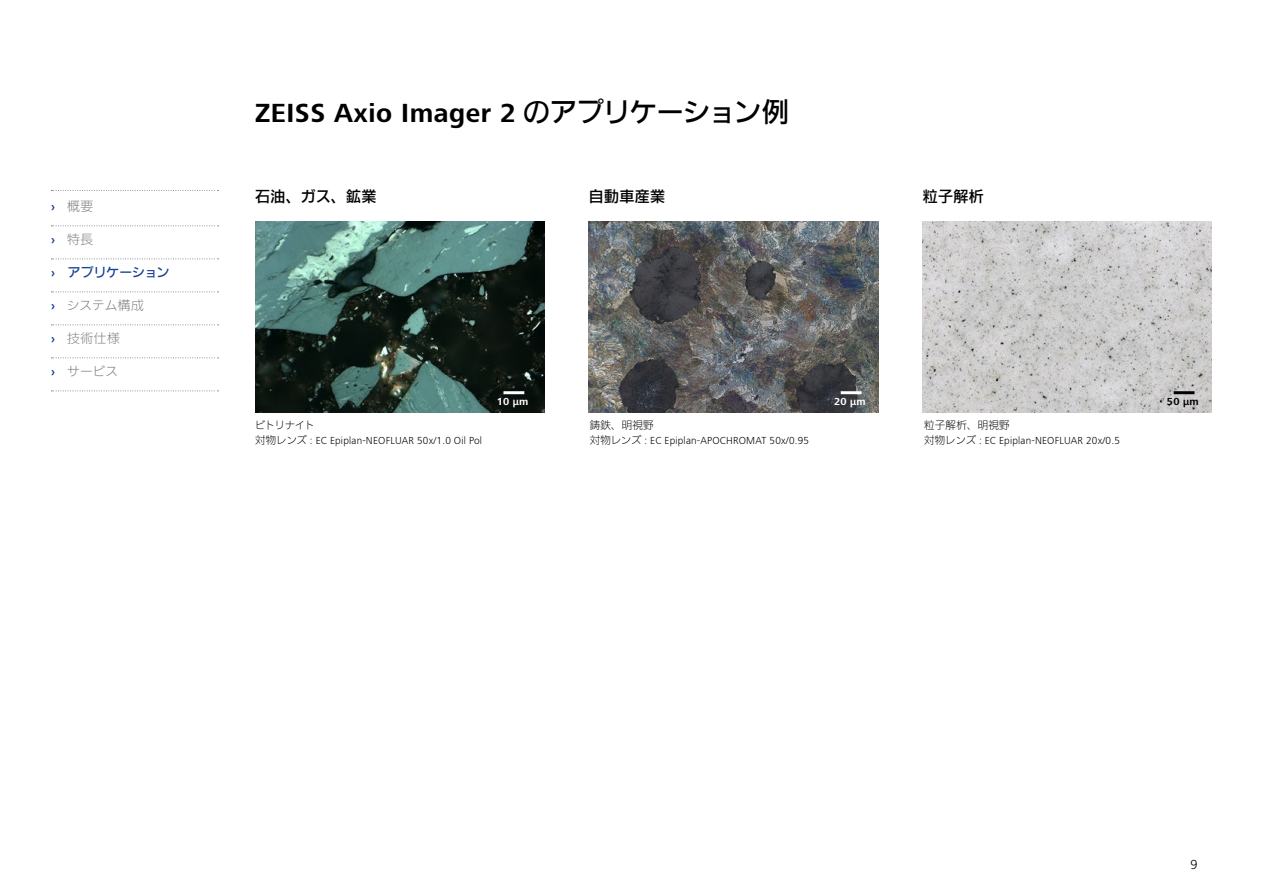
<style>
.page{position:relative;width:1263px;height:893px;background:#fff}
.page>*{position:absolute;margin:0;border:0;box-sizing:border-box;transform-origin:0 0}
.head_18_bd{font:700 27px "ZEISS Frutiger Next W1 G";letter-spacing:.02em;color:#000}
.copy_9_bd{font:500 15px "Iwa N Go Pro";letter-spacing:.02em;color:#000}
.t1{font:300 13.5px "ZEISS Frutiger Next W1 G";color:#000}
.t2{font:300 12.75px "Iwa N Go Pro";letter-spacing:.02em;color:#7c7b7b}
.t3{font:500 12.75px "Iwa N Go Pro";letter-spacing:.005em;color:#164194}
.caption_7_lt_it{font:300 10.5px/15px "ZEISS Frutiger Next W1 G";letter-spacing:.02em;color:#000}
.Link_7_bold{font:700 10.5px "ZEISS Frutiger Next W1 G";letter-spacing:.02em;color:#fff}
.Link_7_bold-2{font:700 10.5px "ZEISS Frutiger Next W1 G";color:#000}
.s1{font-family:"ZEISS Frutiger Next W1 G";font-weight:700;color:#164194}
.s2{font-family:"ZEISS Frutiger Next W1 G";font-weight:700}
.s3{font-family:"Iwa N Go Pro";font-weight:500}
.s4{font-family:"Iwa N Go Pro"}
</style>
<div class="page">
<img style="left:923px;top:221px;width:289px;height:191px">
<img style="left:589px;top:221px;width:289px;height:191px">
<img style="left:255px;top:221px;width:289px;height:191px">
<hr style="left:1174px;top:391px;width:20px;height:3px;background:#000">
<hr style="left:503px;top:391px;width:21px;height:3px;background:#fff">
<hr style="left:841px;top:391px;width:20px;height:3px;background:#fff">
<svg style="left:51px;top:190px;width:168px;height:1px"></svg>
<svg style="left:51px;top:225px;width:168px;height:1px"></svg>
<svg style="left:51px;top:258px;width:168px;height:1px"></svg>
<svg style="left:51px;top:291px;width:168px;height:1px"></svg>
<svg style="left:51px;top:324px;width:168px;height:1px"></svg>
<svg style="left:51px;top:357px;width:168px;height:1px"></svg>
<svg style="left:51px;top:390px;width:168px;height:1px"></svg>
<p class="t2" style="left:51px;top:197px;width:44px"><span class="s1">›</span> 概要</p>
<p class="t2" style="left:51px;top:230px;width:44px"><span class="s1">›</span> 特長</p>
<p class="t3" style="left:51px;top:263px;width:120px"><span class="s2">›</span> アプリケーション</p>
<p class="t2" style="left:51px;top:296px;width:94px"><span class="s1">›</span> システム構成</p>
<p class="t2" style="left:51px;top:329px;width:70px"><span class="s1">›</span> 技術仕様</p>
<p class="t2" style="left:51px;top:362px;width:69px"><span class="s1">›</span> サービス</p>
<p class="head_18_bd" style="left:255px;top:93px;width:535px">ZEISS Axio Imager 2 <span class="s3">のアプリケーション例</span></p>
<p class="copy_9_bd" style="left:255px;top:185px;width:123px">石油、ガス、鉱業</p>
<p class="copy_9_bd" style="left:589px;top:185px;width:78px">自動車産業</p>
<p class="copy_9_bd" style="left:923px;top:185px;width:62px">粒子解析</p>
<p class="Link_7_bold" style="left:497px;top:394px;width:33px">10 µm</p>
<p class="Link_7_bold" style="left:834px;top:394px;width:33px">20 µm</p>
<p class="Link_7_bold-2" style="left:1167px;top:394px;width:33px">50 µm</p>
<p class="caption_7_lt_it" style="left:255px;top:417px;width:229px"><span class="s4">ビトリナイト<br>対物レンズ</span> : EC Epiplan-NEOFLUAR 50x/1.0 Oil Pol</p>
<p class="caption_7_lt_it" style="left:590px;top:417px;width:221px"><span class="s4">鋳鉄、明視野<br>対物レンズ</span> : EC Epiplan-APOCHROMAT 50x/0.95</p>
<p class="caption_7_lt_it" style="left:924px;top:417px;width:197px"><span class="s4">粒子解析、明視野<br>対物レンズ</span> : EC Epiplan-NEOFLUAR 20x/0.5</p>
<p class="t1" style="left:1190px;top:855px;width:9px">9</p>
</div>
